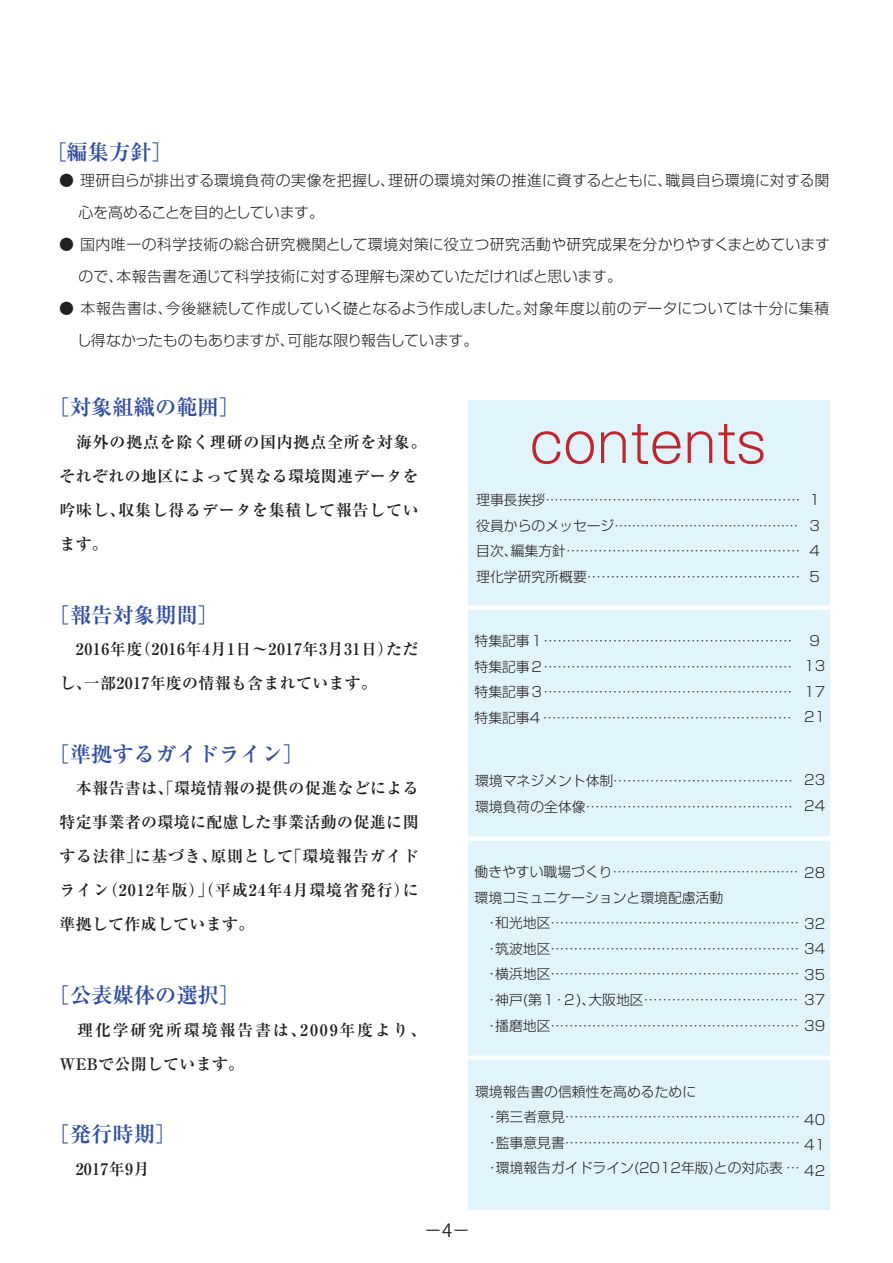
<style>
.page{position:relative;width:893px;height:1263px;background:#fff}
.page>*{position:absolute;margin:0;border:0;box-sizing:border-box;transform-origin:0 0}
.t1{font:300 53.1px "Gothic MB101 Pro";color:#c0262d}
.t2{font:700 21.3px "Ryumin Pro";color:#324ea1}
.t3{font:18px "Koz Go Pr 6 N";color:#231f20}
.t4{font:700 15.9px/34px "Ryumin Pro";letter-spacing:.035em;color:#231f20}
.t5{font:700 15.9px/34px "Ryumin Pro";letter-spacing:.115em;color:#231f20}
.t6{font:300 14.85px/32px "Shin Go Pro";letter-spacing:.01em;color:#231f20}
.t7{font:300 13.8px/25.5px "Shin Go Pro";color:#231f20}
</style>
<div class="page">
<div style="left:468px;top:400px;width:361px;height:809px;background:#e1f4fc"></div>
<div style="left:463px;top:605px;width:372px;height:5px;background:#fff"></div>
<div style="left:463px;top:836px;width:372px;height:5px;background:#fff"></div>
<div style="left:463px;top:1055px;width:372px;height:5px;background:#fff"></div>
<h2 class="t2" style="left:45px;top:135px;width:129px">［編集方針］</h2>
<p class="t6" style="left:78px;top:163px;width:752px;text-indent:-19px">● 理研自らが排出する環境負荷の実像を把握し、理研の環境対策の推進に資するとともに、職員自ら環境に対する関心を高めることを目的としています。</p>
<p class="t6" style="left:78px;top:227px;width:753px;text-indent:-19px">● 国内唯一の科学技術の総合研究機関として環境対策に役立つ研究活動や研究成果を分かりやすくまとめていますので、本報告書を通じて科学技術に対する理解も深めていただければと思います。</p>
<p class="t6" style="left:77px;top:291px;width:754px;text-indent:-17px">● 本報告書は、今後継続して作成していく礎となるよう作成しました。対象年度以前のデータについては十分に集積し得なかったものもありますが、可能な限り報告しています。</p>
<h2 class="t2" style="left:49px;top:390px;width:193px">［対象組織の範囲］</h2>
<p class="t4" style="left:59px;top:424px;width:369px">　海外の拠点を除く理研の国内拠点全所を対象。それぞれの地区によって異なる環境関連データを吟味し、収集し得るデータを集積して報告しています。</p>
<h2 class="t2" style="left:49px;top:598px;width:172px">［報告対象期間］</h2>
<p class="t4" style="left:59px;top:631px;width:361px;text-indent:16px">2016年度（2016年4月1日～2017年3月31日）ただし、一部2017年度の情報も含まれています。</p>
<h2 class="t2" style="left:49px;top:737px;width:257px">［準拠するガイドライン］</h2>
<p class="t4" style="left:59px;top:770px;width:361px;text-align:justify">　本報告書は、「環境情報の提供の促進などによる特定事業者の環境に配慮した事業活動の促進に関する法律」に基づき、原則として「環境報告ガイドライン（2012年版）」（平成24年4月環境省発行）に準拠して作成しています。</p>
<h2 class="t2" style="left:49px;top:978px;width:193px">［公表媒体の選択］</h2>
<p class="t5" style="left:59px;top:1012px;width:369px">　理化学研究所環境報告書は、2009年度より、<br>WEBで公開しています。</p>
<h2 class="t2" style="left:49px;top:1117px;width:129px">［発行時期］</h2>
<p class="t4" style="left:76px;top:1151px;width:75px">2017年9月</p>
<h1 class="t1" style="left:530px;top:399px;width:238px">contents</h1>
<p class="t7" style="left:476px;top:486px;width:326px">理事長挨拶…………………………………………………役員からのメッセージ……………………………………目次、編集方針……………………………………………理化学研究所概要………………………………………</p>
<p class="t7" style="left:809px;top:486px;width:12px;text-align:justify">1<br>3<br>4<br>5</p>
<p class="t7" style="left:474px;top:626px;width:319px;text-align:justify">特集記事１………………………………………………特集記事２………………………………………………特集記事３………………………………………………特集記事4 ………………………………………………</p>
<p class="t7" style="left:804px;top:626px;width:22px;text-align:center">9<br>13<br>17<br>21</p>
<p class="t7" style="left:475px;top:767px;width:319px">環境マネジメント体制…………………………………環境負荷の全体像………………………………………</p>
<p class="t7" style="left:804px;top:766px;width:22px">23<br>24</p>
<p class="t7" style="left:474px;top:858px;width:352px">働きやすい職場づくり…………………………………… 28環境コミュニケーションと環境配慮活動<br>　・和光地区……………………………………………… 32　・筑波地区……………………………………………… 34　・横浜地区……………………………………………… 35　・神戸(第１・２)、大阪地区…………………………… 37　・播磨地区……………………………………………… 39</p>
<p class="t7" style="left:475px;top:1077px;width:326px">環境報告書の信頼性を高めるために<br>　・第三者意見……………………………………………　・監事意見書……………………………………………　・環境報告ガイドライン(2012年版)との対応表 …</p>
<p class="t7" style="left:804px;top:1105px;width:22px;text-align:justify">40<br>41<br>42</p>
<h3 class="t3" style="left:424px;top:1220px;width:47px">－4－</h3>
</div>
